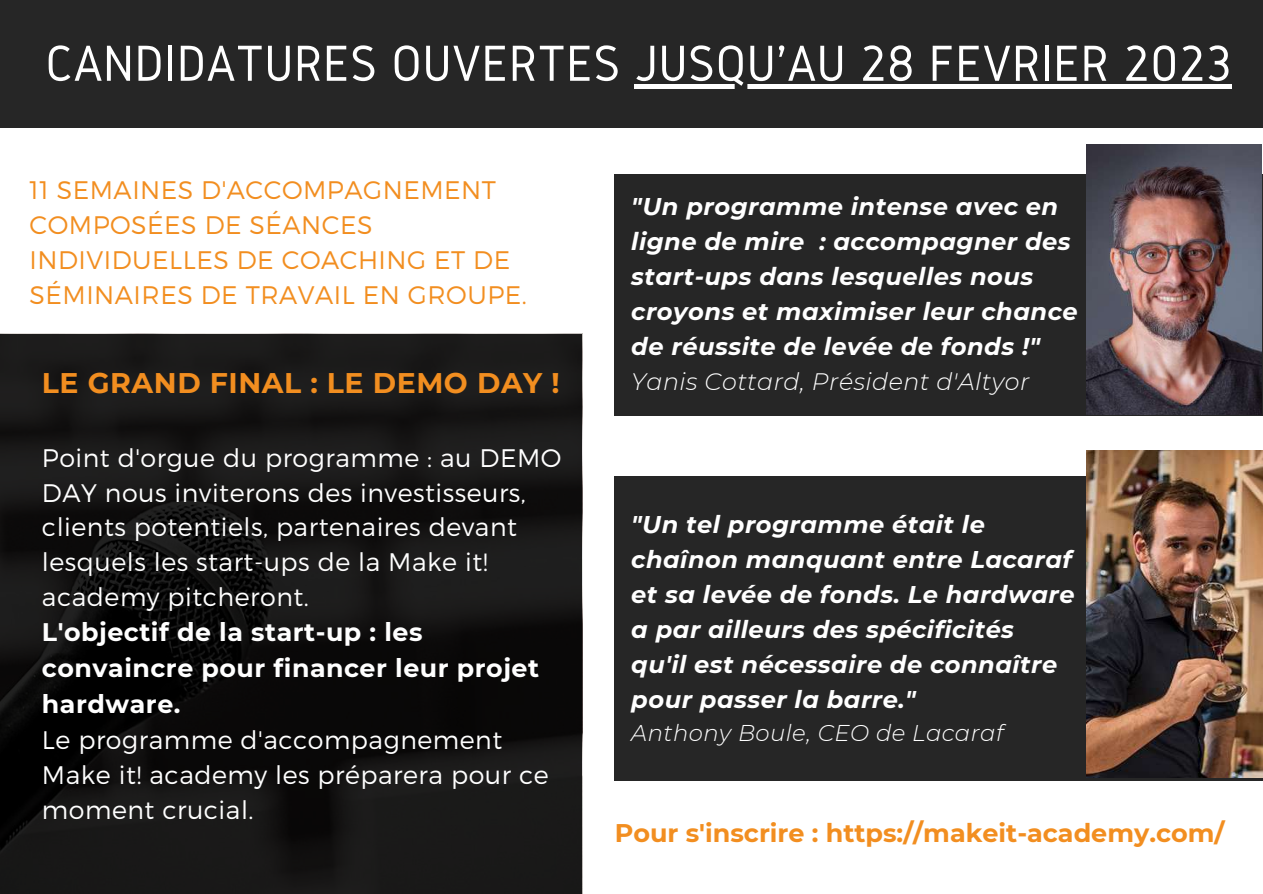
<style>
.page{position:relative;width:1263px;height:894px;background:#fff}
.page>*{position:absolute;margin:0;border:0;box-sizing:border-box;transform-origin:0 0}
.t1{font:52.65px "Gidole";letter-spacing:.01em;color:#fff}
.t2{font:700 28.35px "Montserrat";letter-spacing:.02em;color:#f28e20}
.t3{font:700 25.5px "Montserrat";color:#f28e20}
.t4{font:300 25.35px/34.8px "Montserrat";letter-spacing:.02em;color:#fff}
.t5{font:300 25.35px/34.8px "Montserrat";letter-spacing:.02em;color:#f28e20}
.t6{font:700 25.35px/36px "Montserrat";letter-spacing:.02em;color:#fff}
.t7{font:italic 700 24.15px/34.8px "Montserrat";letter-spacing:.02em;color:#fff}
.t8{font:italic 300 23.7px "Montserrat";letter-spacing:.02em;color:#fff}
.t9{font:italic 300 22.8px "Montserrat";letter-spacing:.02em;color:#fff}
</style>
<div class="page">
<div style="left:0;top:0;width:1263px;height:128px;background:#262626"></div>
<div style="left:614px;top:173px;width:649px;height:242px;background:#262626"></div>
<svg style="left:0;top:334px;width:581px;height:559px;background:#131212"></svg>
<div style="left:634px;top:84px;width:598px;height:5px;background:#fff"></div>
<img style="left:1087px;top:145px;width:174px;height:269px">
<div style="left:614px;top:476px;width:649px;height:304px;background:#262626"></div>
<img style="left:1087px;top:450px;width:176px;height:326px">
<h1 class="t1" style="left:45px;top:34px;width:1188px">CANDIDATURES OUVERTES JUSQU'AU 28 FÉVRIER 2023</h1>
<p class="t5" style="left:30px;top:171px;width:499px">11 SEMAINES D'ACCOMPAGNEMENT<br>COMPOSÉES DE SÉANCES<br>INDIVIDUELLES DE COACHING ET DE<br>SÉMINAIRES DE TRAVAIL EN GROUPE.</p>
<p class="t2" style="left:42px;top:366px;width:519px">LE GRAND FINAL : LE DEMO DAY !</p>
<p class="t4" style="left:42px;top:439px;width:521px">Point d'orgue du programme : au DEMO DAY nous inviterons des investisseurs, clients potentiels, partenaires devant lesquels les start-ups de la Make it! academy pitcheront.</p>
<p class="t6" style="left:42px;top:613px;width:499px">L'objectif de la start-up : les convaincre pour financer leur projet hardware.</p>
<p class="t4" style="left:42px;top:721px;width:508px">Le programme d'accompagnement<br>Make it! academy les préparera pour ce moment crucial.</p>
<p class="t7" style="left:631px;top:189px;width:448px">"Un programme intense avec en ligne de mire : accompagner des start-ups dans lesquelles nous croyons et maximiser leur chance de réussite de levée de fonds !"</p>
<p class="t8" style="left:631px;top:366px;width:400px">Yanis Cottard, Président d'Altyor</p>
<p class="t7" style="left:631px;top:507px;width:445px">"Un tel programme était le chaînon manquant entre Lacaraf et sa levée de fonds. Le hardware a par ailleurs des spécificités qu'il est nécessaire de connaître pour passer la barre."</p>
<p class="t9" style="left:631px;top:719px;width:374px">Anthony Boule, CEO de Lacaraf</p>
<p class="t3" style="left:615px;top:817px;width:611px">Pour s'inscrire : https://makeit-academy.com/</p>
</div>
